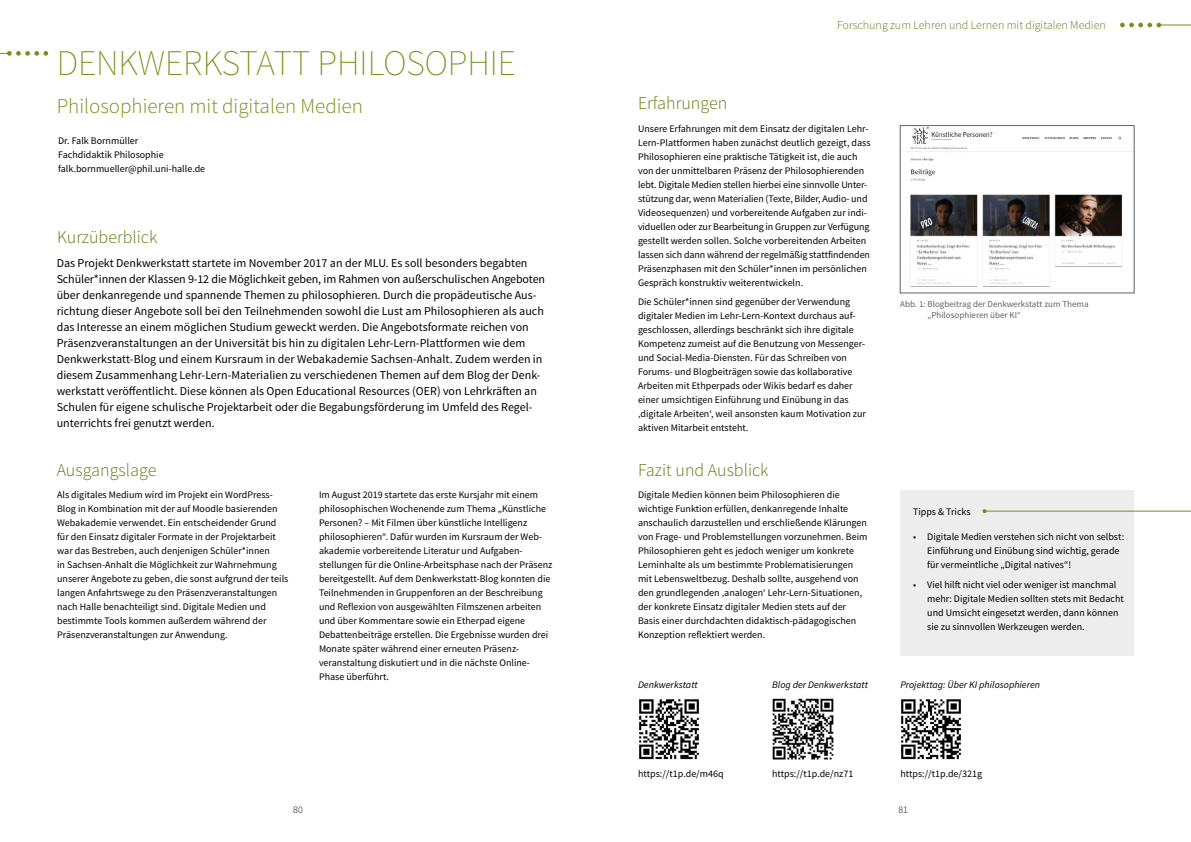
<style>
.page{position:relative;width:1191px;height:842px;background:#fff}
.page>*{position:absolute;margin:0;border:0;box-sizing:border-box;transform-origin:0 0}
.t1{font:200 36px "Source Sans Pro";color:#729116}
.t2{font:300 21px "Source Sans Pro";color:#729116}
.t3{font:300 18px "Source Sans Pro";color:#617c12}
.t4{font:12px/16px "Source Sans Pro";color:#000}
.t5{font:300 12px "Source Sans Pro";color:#617c12}
.t6{font:10px/14px "Source Sans Pro";color:#000}
.t7{font:italic 10px "Source Sans Pro";color:#000}
.t8{font:300 10px "Source Sans Pro";color:#000}
.t9{font:9px/11px "Source Sans Pro";color:#646363}
</style>
<div class="page">
<hr style="left:1157px;top:25px;width:34px;height:1px;background:#729116">
<svg style="left:1120px;top:23px;width:41px;height:4px"></svg>
<svg style="left:0;top:51px;width:48px;height:5px"></svg>
<img style="left:639px;top:699px;width:60px;height:61px">
<img style="left:772px;top:698px;width:62px;height:62px">
<img style="left:901px;top:699px;width:60px;height:61px">
<hr style="left:984px;top:511px;width:207px;height:1px;background:#729116">
<div style="left:900px;top:490px;width:234px;height:166px;background:#ededed"></div>
<img style="left:902px;top:127px;width:230px;height:160px">
<div style="left:900px;top:125px;width:234px;height:168px;border:1px solid #646363"></div>
<h1 class="t1" style="left:57px;top:42px;width:461px">DENKWERKSTATT PHILOSOPHIE</h1>
<h2 class="t2" style="left:57px;top:93px;width:308px">Philosophieren mit digitalen Medien</h2>
<p class="t6" style="left:58px;top:134px;width:149px">Dr. Falk Bornmüller<br>Fachdidaktik Philosophie falk.bornmueller@phil.uni-halle.de</p>
<h3 class="t3" style="left:57px;top:226px;width:102px">Kurzüberblick</h3>
<p class="t4" style="left:57px;top:255px;width:490px">Das Projekt Denkwerkstatt startete im November 2017 an der MLU. Es soll besonders begabten Schüler*innen der Klassen 9-12 die Möglichkeit geben, im Rahmen von außerschulischen Angeboten über denkanregende und spannende Themen zu philosophieren. Durch die propädeutische Aus&shy;richtung dieser Angebote soll bei den Teilnehmenden sowohl die Lust am Philosophieren als auch das Interesse an einem möglichen Studium geweckt werden. Die Angebotsformate reichen von Präsenzveranstaltungen an der Universität bis hin zu digitalen Lehr-Lern-Plattformen wie dem Denkwerkstatt-Blog und einem Kursraum in der Webakademie Sachsen-Anhalt. Zudem werden in diesem Zusammenhang Lehr-Lern-Materialien zu verschiedenen Themen auf dem Blog der Denk&shy;werkstatt veröffentlicht. Diese können als Open Educational Resources (OER) von Lehrkräften an Schulen für eigene schulische Projektarbeit oder die Begabungsförderung im Umfeld des Regel&shy;unterrichts frei genutzt werden.</p>
<h3 class="t3" style="left:57px;top:459px;width:101px">Ausgangslage</h3>
<p class="t6" style="left:57px;top:488px;width:233px">Als digitales Medium wird im Projekt ein WordPress-Blog in Kombination mit der auf Moodle basierenden Webakademie verwendet. Ein entscheidender Grund für den Einsatz digitaler Formate in der Projektarbeit war das Bestreben, auch denjenigen Schüler*innen<br>in Sachsen-Anhalt die Möglichkeit zur Wahrnehmung unserer Angebote zu geben, die sonst aufgrund der teils langen Anfahrtswege zu den Präsenzveranstaltungen nach Halle benachteiligt sind. Digitale Medien und bestimmte Tools kommen außerdem während der Präsenzveranstaltungen zur Anwendung.</p>
<p class="t6" style="left:319px;top:488px;width:235px">Im August 2019 startete das erste Kursjahr mit einem philosophischen Wochenende zum Thema „Künstliche Personen? – Mit Filmen über künstliche Intelligenz philosophieren“. Dafür wurden im Kursraum der Web&shy;akademie vorbereitende Literatur und Aufgaben&shy;stellungen für die Online-Arbeitsphase nach der Präsenz bereitgestellt. Auf dem Denkwerkstatt-Blog konnten die Teilnehmenden in Gruppenforen an der Beschreibung und Reflexion von ausgewählten Filmszenen arbeiten und über Kommentare sowie ein Etherpad eigene Debattenbeiträge erstellen. Die Ergebnisse wurden drei Monate später während einer erneuten Präsenz&shy;veranstaltung diskutiert und in die nächste Online-Phase überführt.</p>
<h3 class="t3" style="left:638px;top:92px;width:91px">Erfahrungen</h3>
<p class="t5" style="left:837px;top:18px;width:270px">Forschung zum Lehren und Lernen mit digitalen Medien</p>
<p class="t6" style="left:638px;top:121px;width:234px">Unsere Erfahrungen mit dem Einsatz der digitalen Lehr-Lern-Plattformen haben zunächst deutlich gezeigt, dass Philosophieren eine praktische Tätigkeit ist, die auch von der unmittelbaren Präsenz der Philosophierenden lebt. Digitale Medien stellen hierbei eine sinnvolle Unter&shy;stützung dar, wenn Materialien (Texte, Bilder, Audio- und Videosequenzen) und vorbereitende Aufgaben zur indi&shy;viduellen oder zur Bearbeitung in Gruppen zur Verfügung gestellt werden sollen. Solche vorbereitenden Arbeiten lassen sich dann während der regelmäßig stattfindenden Präsenzphasen mit den Schüler*innen im persönlichen Gespräch konstruktiv weiterentwickeln.</p>
<p class="t6" style="left:638px;top:295px;width:229px">Die Schüler*innen sind gegenüber der Verwendung digitaler Medien im Lehr-Lern-Kontext durchaus auf&shy;geschlossen, allerdings beschränkt sich ihre digitale Kompetenz zumeist auf die Benutzung von Messenger&shy;und Social-Media-Diensten. Für das Schreiben von Forums- und Blogbeiträgen sowie das kollaborative Arbeiten mit Ethperpads oder Wikis bedarf es daher einer umsichtigen Einführung und Einübung in das ‚digitale Arbeiten‘, weil ansonsten kaum Motivation zur aktiven Mitarbeit entsteht.</p>
<h3 class="t3" style="left:638px;top:459px;width:132px">Fazit und Ausblick</h3>
<p class="t6" style="left:638px;top:488px;width:231px">Digitale Medien können beim Philosophieren die wichtige Funktion erfüllen, denkanregende Inhalte anschaulich darzustellen und erschließende Klärungen von Frage- und Problemstellungen vorzunehmen. Beim Philosophieren geht es jedoch weniger um konkrete Lerninhalte als um bestimmte Problematisierungen mit Lebensweltbezug. Deshalb sollte, ausgehend von den grundlegenden ‚analogen‘ Lehr-Lern-Situationen, der konkrete Einsatz digitaler Medien stets auf der Basis einer durchdachten didaktisch-pädagogischen Konzeption reflektiert werden.</p>
<p class="t9" style="left:927px;top:298px;width:163px;text-indent:-27px">Abb. 1: Blogbeitrag der Denkwerkstatt zum Thema „Philosophieren über KI“</p>
<p class="t6" style="left:913px;top:505px;width:59px">Tipps &amp; Tricks</p>
<p class="t6" style="left:927px;top:530px;width:198px;text-indent:-14px">• Digitale Medien verstehen sich nicht von selbst:<br>Einführung und Einübung sind wichtig, gerade für vermeintliche „Digital natives“!</p>
<p class="t6" style="left:927px;top:578px;width:198px;text-indent:-14px">• Viel hilft nicht viel oder weniger ist manchmal mehr: Digitale Medien sollten stets mit Bedacht und Umsicht eingesetzt werden, dann können sie zu sinnvollen Werkzeugen werden.</p>
<p class="t7" style="left:638px;top:678px;width:61px">Denkwerkstatt</p>
<p class="t7" style="left:772px;top:678px;width:97px">Blog der Denkwerkstatt</p>
<p class="t7" style="left:900px;top:678px;width:141px">Projekttag: Über KI philosophieren</p>
<p class="t6" style="left:638px;top:767px;width:87px">https://t1p.de/m46q</p>
<p class="t6" style="left:772px;top:767px;width:83px">https://t1p.de/nz71</p>
<p class="t6" style="left:900px;top:767px;width:83px">https://t1p.de/321g</p>
<p class="t8" style="left:293px;top:804px;width:11px">80</p>
<p class="t8" style="left:898px;top:804px;width:11px">81</p>
</div>
